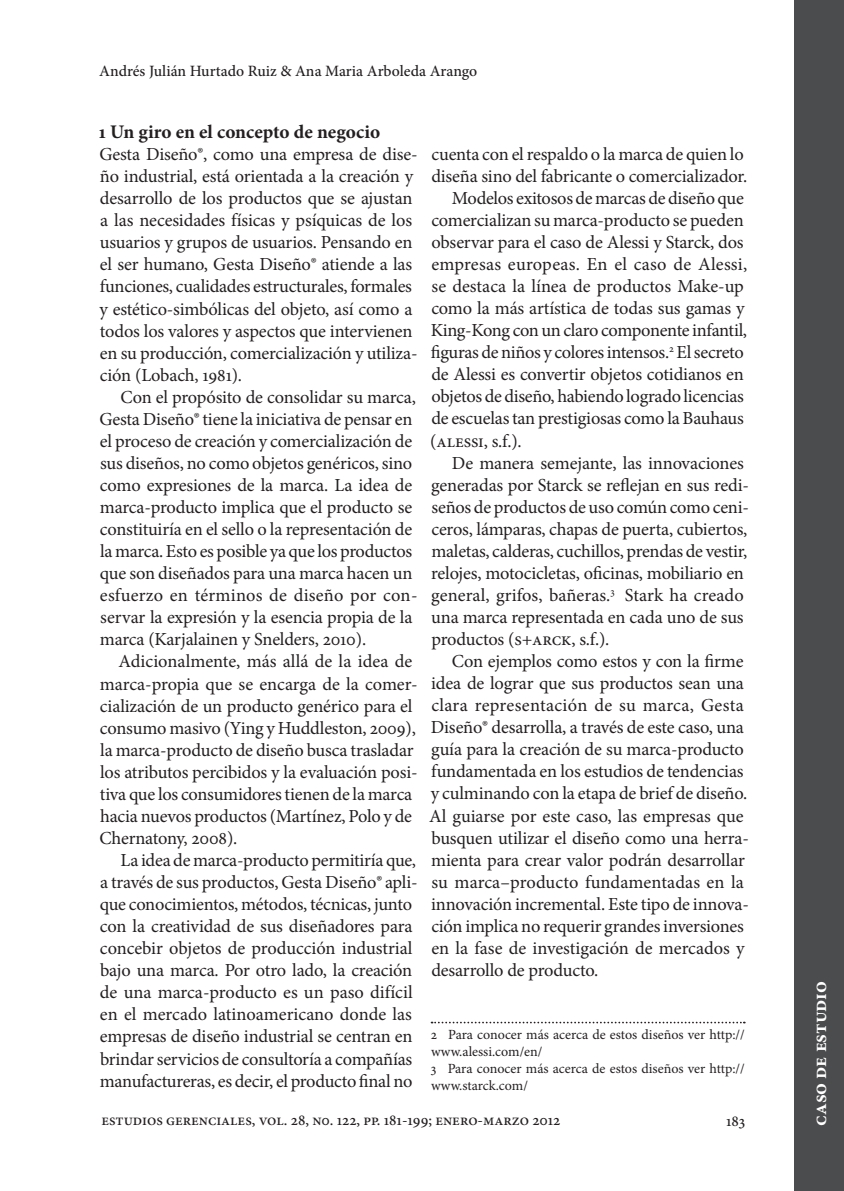
<style>
.page{position:relative;width:844px;height:1191px;background:#fff}
.page>*{position:absolute;margin:0;border:0;box-sizing:border-box;transform-origin:0 0}
.t1{font:700 19.25px "Minion Pro";color:#231f20}
.t2{font:700 19.25px "Minion Pro";color:#fff}
.t3{font:18.38px/22.1px "Minion Pro";letter-spacing:-.01em;color:#231f20}
.t4{font:500 15.75px "Minion Pro";color:#231f20}
.t5{font:14px/16.8px "Minion Pro";color:#231f20}
</style>
<div class="page">
<div style="left:794px;top:0;width:49px;height:1191px;background:#4b4c4d"></div>
<svg style="left:431px;top:1021px;width:313px;height:2px"></svg>
<p class="t4" style="left:99px;top:60px;width:379px">Andrés Julián Hurtado Ruiz &amp; Ana Maria Arboleda Arango</p>
<p class="t1" style="left:99px;top:118px;width:283px">1 Un giro en el concepto de negocio</p>
<p class="t3" style="left:99px;top:143px;width:320px">Gesta Diseño®, como una empresa de dise&shy;ño industrial, está orientada a la creación y desarrollo de los productos que se ajustan a las necesidades físicas y psíquicas de los usuarios y grupos de usuarios. Pensando en el ser humano, Gesta Diseño® atiende a las funciones, cualidades estructurales, formales y estético-simbólicas del objeto, así como a todos los valores y aspectos que intervienen en su producción, comercialización y utiliza&shy;ción (Lobach, 1981).</p>
<p class="t3" style="left:99px;top:386px;width:320px;text-indent:21px">Con el propósito de consolidar su marca, Gesta Diseño® tiene la iniciativa de pensar en el proceso de creación y comercialización de sus diseños, no como objetos genéricos, sino como expresiones de la marca. La idea de marca-producto implica que el producto se constituiría en el sello o la representación de la marca. Esto es posible ya que los productos que son diseñados para una marca hacen un esfuerzo en términos de diseño por con&shy;servar la expresión y la esencia propia de la marca (Karjalainen y Snelders, 2010).</p>
<p class="t3" style="left:99px;top:650px;width:320px;text-indent:19px">Adicionalmente, más allá de la idea de marca-propia que se encarga de la comer&shy;cialización de un producto genérico para el consumo masivo (Ying y Huddleston, 2009), la marca-producto de diseño busca trasladar los atributos percibidos y la evaluación posi&shy;tiva que los consumidores tienen de la marca hacia nuevos productos (Martínez, Polo y de Chernatony, 2008).</p>
<p class="t3" style="left:100px;top:849px;width:319px;text-indent:21px">La idea de marca-producto permitiría que, a través de sus productos, Gesta Diseño® apli&shy;que conocimientos, métodos, técnicas, junto con la creatividad de sus diseñadores para concebir objetos de producción industrial bajo una marca. Por otro lado, la creación de una marca-producto es un paso difícil en el mercado latinoamericano donde las empresas de diseño industrial se centran en brindar servicios de consultoría a compañías manufactureras, es decir, el producto final no</p>
<p class="t3" style="left:431px;top:143px;width:314px">cuenta con el respaldo o la marca de quien lo</p>
<p class="t3" style="left:431px;top:165px;width:317px">diseña sino del fabricante o comercializador.</p>
<p class="t3" style="left:451px;top:187px;width:293px">Modelos exitosos de marcas de diseño que</p>
<p class="t3" style="left:431px;top:209px;width:314px">comercializan su marca-producto se pueden</p>
<p class="t3" style="left:431px;top:231px;width:314px">observar para el caso de Alessi y Starck, dos</p>
<p class="t3" style="left:431px;top:253px;width:317px">empresas europeas. En el caso de Alessi,</p>
<p class="t3" style="left:431px;top:275px;width:314px">se destaca la línea de productos Make-up</p>
<p class="t3" style="left:431px;top:297px;width:315px">como la más artística de todas sus gamas y</p>
<p class="t3" style="left:430px;top:319px;width:318px">King-Kong con un claro componente infantil,</p>
<p class="t3" style="left:431px;top:341px;width:314px">figuras de niños y colores intensos.<sup>2</sup> El secreto</p>
<p class="t3" style="left:431px;top:363px;width:314px">de Alessi es convertir objetos cotidianos en</p>
<p class="t3" style="left:431px;top:385px;width:314px">objetos de diseño, habiendo logrado licencias</p>
<p class="t3" style="left:431px;top:407px;width:314px">de escuelas tan prestigiosas como la Bauhaus</p>
<p class="t3" style="left:430px;top:430px;width:93px">(alessi, s.f.).</p>
<p class="t3" style="left:452px;top:452px;width:293px">De manera semejante, las innovaciones</p>
<p class="t3" style="left:431px;top:474px;width:319px">generadas por Starck se reflejan en sus redi-</p>
<p class="t3" style="left:431px;top:496px;width:319px">seños de productos de uso común como ceni-</p>
<p class="t3" style="left:431px;top:518px;width:317px">ceros, lámparas, chapas de puerta, cubiertos,</p>
<p class="t3" style="left:431px;top:540px;width:317px">maletas, calderas, cuchillos, prendas de vestir,</p>
<p class="t3" style="left:431px;top:562px;width:314px">relojes, motocicletas, oficinas, mobiliario en</p>
<p class="t3" style="left:431px;top:584px;width:314px">general, grifos, bañeras.<sup>3</sup> Stark ha creado</p>
<p class="t3" style="left:431px;top:606px;width:314px">una marca representada en cada uno de sus</p>
<p class="t3" style="left:431px;top:628px;width:179px">productos (s+arck, s.f.).</p>
<p class="t3" style="left:451px;top:650px;width:293px">Con ejemplos como estos y con la firme</p>
<p class="t3" style="left:431px;top:672px;width:314px">idea de lograr que sus productos sean una</p>
<p class="t3" style="left:431px;top:694px;width:314px">clara representación de su marca, Gesta</p>
<p class="t3" style="left:431px;top:716px;width:314px">Diseño® desarrolla, a través de este caso, una</p>
<p class="t3" style="left:431px;top:738px;width:314px">guía para la creación de su marca-producto</p>
<p class="t3" style="left:431px;top:760px;width:314px">fundamentada en los estudios de tendencias</p>
<p class="t3" style="left:430px;top:782px;width:318px">y culminando con la etapa de brief de diseño.</p>
<p class="t3" style="left:429px;top:804px;width:316px">Al guiarse por este caso, las empresas que</p>
<p class="t3" style="left:431px;top:826px;width:319px">busquen utilizar el diseño como una herra-</p>
<p class="t3" style="left:431px;top:848px;width:315px">mienta para crear valor podrán desarrollar</p>
<p class="t3" style="left:431px;top:871px;width:314px">su marca–producto fundamentadas en la</p>
<p class="t3" style="left:431px;top:893px;width:319px">innovación incremental. Este tipo de innova-</p>
<p class="t3" style="left:431px;top:915px;width:314px">ción implica no requerir grandes inversiones</p>
<p class="t3" style="left:431px;top:937px;width:314px">en la fase de investigación de mercados y</p>
<p class="t3" style="left:431px;top:959px;width:168px">desarrollo de producto.</p>
<p class="t5" style="left:430px;top:1026px;width:315px">2 Para conocer más acerca de estos diseños ver http:// www.alessi.com/en/<br>3 Para conocer más acerca de estos diseños ver http:// www.starck.com/</p>
<p class="t4" style="left:101px;top:1109px;width:460px">estudios gerenciales, Vol. 28, N0. 122, pp. 181-199; enero-marzo 2012</p>
<p class="t4" style="left:726px;top:1109px;width:21px">183</p>
<p class="t2" style="left:806px;top:1125px;width:146px;rotate:-90deg">caso de estudio</p>
</div>
